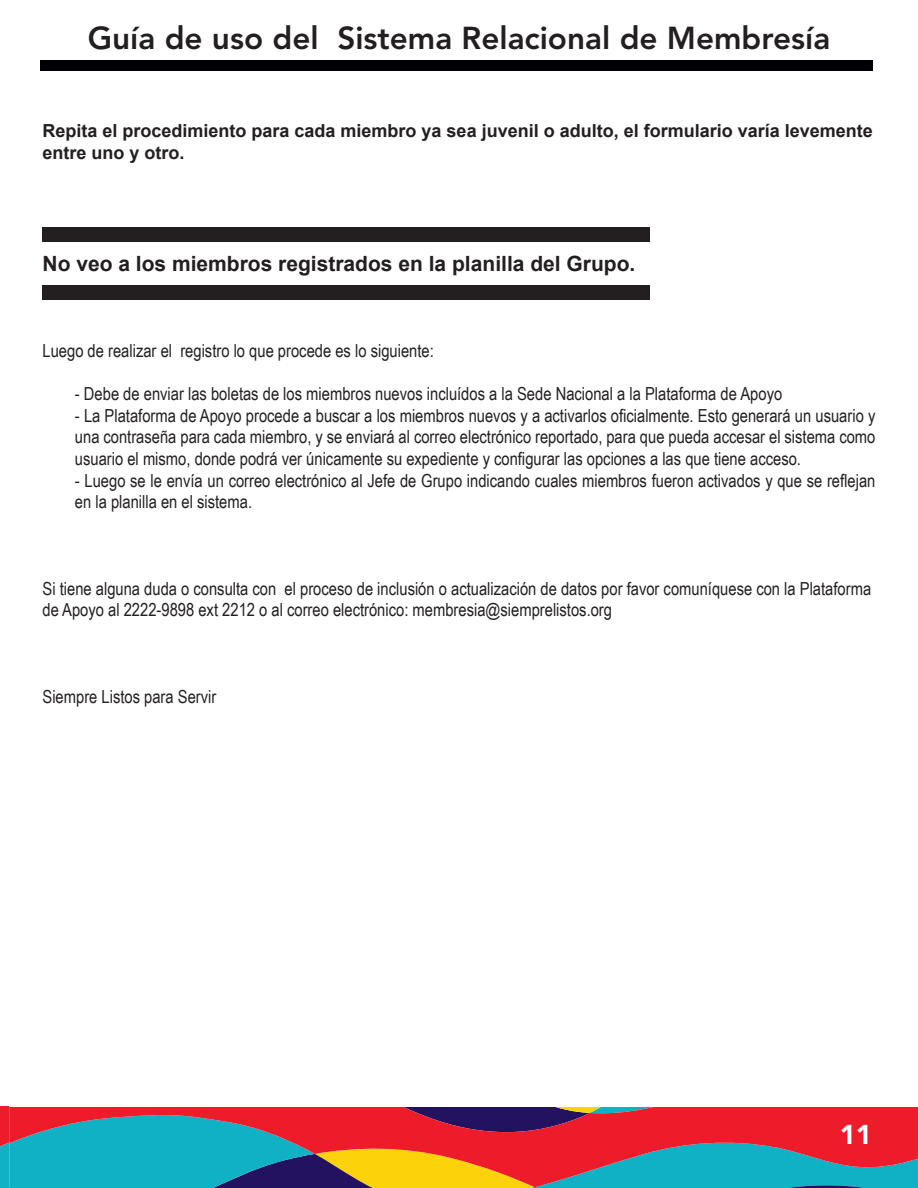
<style>
.page{position:relative;width:918px;height:1188px;background:#fff}
.page>*{position:absolute;margin:0;border:0;box-sizing:border-box;transform-origin:0 0}
.t1{font:800 31.5px "Avenir LT Std";color:#231f20}
.t2{font:900 27px "Avenir LT Std";color:#fff}
.t3{font:700 21px "Arial";color:#231f20}
.t4{font:18px/21.6px "Arial Narrow";color:#231f20}
.t5{font:700 18px/21.6px "Arial";color:#231f20}
</style>
<div class="page">
<svg style="left:0;top:1106px;width:918px;height:82px"></svg>
<svg style="left:9px;top:1107px;width:909px;height:80px;background:#896268"></svg>
<div style="left:40px;top:60px;width:833px;height:11px;background:#000004"></div>
<div style="left:43px;top:228px;width:607px;height:14px;background:#231f20"></div>
<div style="left:43px;top:285px;width:607px;height:14px;background:#231f20"></div>
<h1 class="t1" style="left:88px;top:19px;width:744px">Guía de uso del Sistema Relacional de Membresía</h1>
<p class="t5" style="left:43px;top:120px;width:832px">Repita el procedimiento para cada miembro ya sea juvenil o adulto, el formulario varía levemente entre uno y otro.</p>
<p class="t3" style="left:43px;top:248px;width:594px">No veo a los miembros registrados en la planilla del Grupo.</p>
<p class="t4" style="left:43px;top:339px;width:393px">Luego de realizar el registro lo que procede es lo siguiente:</p>
<p class="t4" style="left:75px;top:382px;width:709px">- Debe de enviar las boletas de los miembros nuevos incluídos a la Sede Nacional a la Plataforma de Apoyo</p>
<p class="t4" style="left:75px;top:404px;width:802px;text-align:justify">- La Plataforma de Apoyo procede a buscar a los miembros nuevos y a activarlos oficialmente. Esto generará un usuario y una contraseña para cada miembro, y se enviará al correo electrónico reportado, para que pueda accesar el sistema como usuario el mismo, donde podrá ver únicamente su expediente y configurar las opciones a las que tiene acceso.</p>
<p class="t4" style="left:75px;top:469px;width:802px">- Luego se le envía un correo electrónico al Jefe de Grupo indicando cuales miembros fueron activados y que se reflejan en la planilla en el sistema.</p>
<p class="t4" style="left:43px;top:577px;width:830px">Si tiene alguna duda o consulta con el proceso de inclusión o actualización de datos por favor comuníquese con la Plataforma de Apoyo al 2222-9898 ext 2212 o al correo electrónico: membresia@siemprelistos.org</p>
<p class="t4" style="left:43px;top:685px;width:175px">Siempre Listos para Servir</p>
<p class="t2" style="left:840px;top:1118px;width:33px">11</p>
</div>
